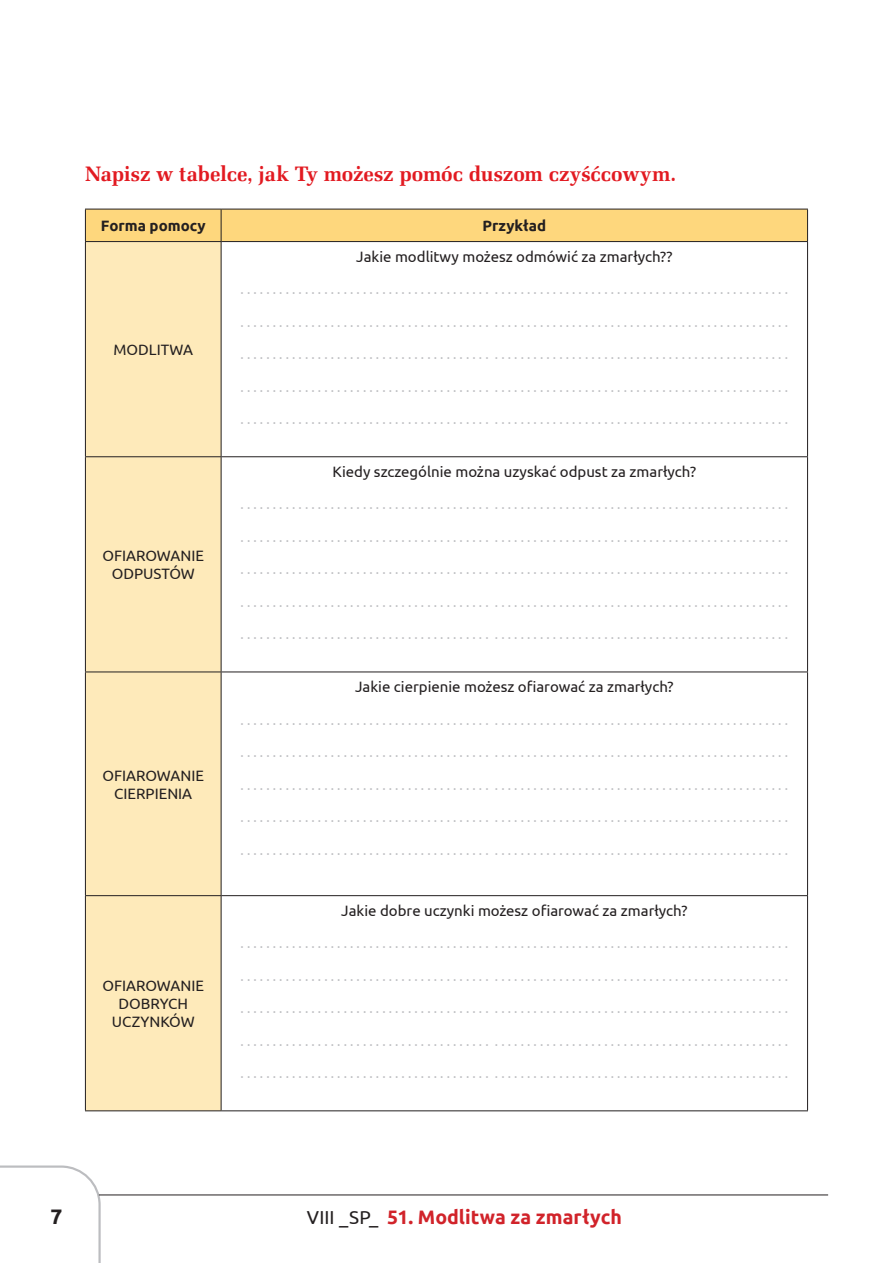
<style>
.page{position:relative;width:893px;height:1263px;background:#fff}
.page>*{position:absolute;margin:0;border:0;box-sizing:border-box;transform-origin:0 0}
.t1{font:700 21px "Zapf Ellipt EU";letter-spacing:-.005em;color:#e21a21}
.t2{font:700 21px "Ubuntu";color:#231f20}
.t3{font:700 19.5px "Ubuntu";color:#d1232a}
.t4{font:15px/18px "Ubuntu";color:#231f20;text-align:center}
.t5{font:700 15px "Ubuntu";color:#231f20}
.t6{font:13.5px "Ubuntu";color:#bcbdc0}
.s1{font-weight:400;font-size:18.75px;color:#231f20}
</style>
<div class="page">
<svg style="left:0;top:1165px;width:101px;height:98px"></svg>
<hr style="left:99px;top:1195px;width:729px;height:1px;background:#231f20">
<div style="left:86px;top:210px;width:721px;height:31px;background:#fed77d"></div>
<div style="left:86px;top:242px;width:135px;height:868px;background:#feeaba"></div>
<hr style="left:85px;top:209px;width:136px;height:1px;background:#231f20">
<hr style="left:85px;top:209px;width:1px;height:32px;background:#231f20">
<hr style="left:221px;top:209px;width:587px;height:1px;background:#231f20">
<hr style="left:221px;top:209px;width:1px;height:32px;background:#231f20">
<hr style="left:807px;top:209px;width:1px;height:32px;background:#231f20">
<hr style="left:85px;top:241px;width:136px;height:1px;background:#231f20">
<hr style="left:85px;top:242px;width:1px;height:214px;background:#231f20">
<hr style="left:221px;top:241px;width:587px;height:1px;background:#231f20">
<hr style="left:221px;top:242px;width:1px;height:214px;background:#231f20">
<hr style="left:807px;top:242px;width:1px;height:214px;background:#231f20">
<hr style="left:85px;top:456px;width:136px;height:1px;background:#231f20">
<hr style="left:85px;top:457px;width:1px;height:214px;background:#231f20">
<hr style="left:221px;top:456px;width:587px;height:1px;background:#231f20">
<hr style="left:221px;top:457px;width:1px;height:214px;background:#231f20">
<hr style="left:807px;top:457px;width:1px;height:214px;background:#231f20">
<hr style="left:85px;top:671px;width:136px;height:1px;background:#231f20">
<hr style="left:85px;top:672px;width:1px;height:223px;background:#231f20">
<hr style="left:221px;top:671px;width:587px;height:1px;background:#231f20">
<hr style="left:221px;top:672px;width:1px;height:223px;background:#231f20">
<hr style="left:807px;top:672px;width:1px;height:223px;background:#231f20">
<hr style="left:85px;top:895px;width:136px;height:1px;background:#231f20">
<hr style="left:85px;top:896px;width:1px;height:214px;background:#231f20">
<hr style="left:221px;top:895px;width:587px;height:1px;background:#231f20">
<hr style="left:221px;top:896px;width:1px;height:214px;background:#231f20">
<hr style="left:807px;top:896px;width:1px;height:214px;background:#231f20">
<hr style="left:85px;top:1110px;width:136px;height:1px;background:#231f20">
<hr style="left:221px;top:1110px;width:587px;height:1px;background:#231f20">
<h1 class="t1" style="left:85px;top:161px;width:593px">Napisz w tabelce, jak Ty możesz pomóc duszom czyśćcowym.</h1>
<p class="t5" style="left:101px;top:217px;width:106px">Forma pomocy</p>
<p class="t5" style="left:482px;top:217px;width:65px">Przykład</p>
<p class="t4" style="left:113px;top:340px;width:81px">MODLITWA</p>
<p class="t4" style="left:102px;top:546px;width:103px">OFIAROWANIE<br>ODPUSTÓW</p>
<p class="t4" style="left:102px;top:766px;width:103px">OFIAROWANIE<br>CIERPIENIA</p>
<p class="t4" style="left:102px;top:976px;width:103px">OFIAROWANIE<br>DOBRYCH<br>UCZYNKÓW</p>
<p class="t4" style="left:356px;top:247px;width:318px">Jakie modlitwy możesz odmówić za zmarłych??</p>
<p class="t6" style="left:241px;top:281px;width:549px">. . . . . . . . . . . . . . . . . . . . . . . . . . . . . . . . . . . . . . . . . . . . . . . . . . . . . . . . . . . . . . . . . . . . . . . . . . . . . . . . . . . . .</p>
<p class="t6" style="left:241px;top:314px;width:549px">. . . . . . . . . . . . . . . . . . . . . . . . . . . . . . . . . . . . . . . . . . . . . . . . . . . . . . . . . . . . . . . . . . . . . . . . . . . . . . . . . . . . .</p>
<p class="t6" style="left:241px;top:346px;width:549px">. . . . . . . . . . . . . . . . . . . . . . . . . . . . . . . . . . . . . . . . . . . . . . . . . . . . . . . . . . . . . . . . . . . . . . . . . . . . . . . . . . . . .</p>
<p class="t6" style="left:241px;top:379px;width:549px">. . . . . . . . . . . . . . . . . . . . . . . . . . . . . . . . . . . . . . . . . . . . . . . . . . . . . . . . . . . . . . . . . . . . . . . . . . . . . . . . . . . . .</p>
<p class="t6" style="left:241px;top:411px;width:549px">. . . . . . . . . . . . . . . . . . . . . . . . . . . . . . . . . . . . . . . . . . . . . . . . . . . . . . . . . . . . . . . . . . . . . . . . . . . . . . . . . . . . .</p>
<p class="t4" style="left:333px;top:462px;width:365px">Kiedy szczególnie można uzyskać odpust za zmarłych?</p>
<p class="t6" style="left:241px;top:496px;width:549px">. . . . . . . . . . . . . . . . . . . . . . . . . . . . . . . . . . . . . . . . . . . . . . . . . . . . . . . . . . . . . . . . . . . . . . . . . . . . . . . . . . . . .</p>
<p class="t6" style="left:241px;top:529px;width:549px">. . . . . . . . . . . . . . . . . . . . . . . . . . . . . . . . . . . . . . . . . . . . . . . . . . . . . . . . . . . . . . . . . . . . . . . . . . . . . . . . . . . . .</p>
<p class="t6" style="left:241px;top:561px;width:549px">. . . . . . . . . . . . . . . . . . . . . . . . . . . . . . . . . . . . . . . . . . . . . . . . . . . . . . . . . . . . . . . . . . . . . . . . . . . . . . . . . . . . .</p>
<p class="t6" style="left:241px;top:594px;width:549px">. . . . . . . . . . . . . . . . . . . . . . . . . . . . . . . . . . . . . . . . . . . . . . . . . . . . . . . . . . . . . . . . . . . . . . . . . . . . . . . . . . . . .</p>
<p class="t6" style="left:241px;top:626px;width:549px">. . . . . . . . . . . . . . . . . . . . . . . . . . . . . . . . . . . . . . . . . . . . . . . . . . . . . . . . . . . . . . . . . . . . . . . . . . . . . . . . . . . . .</p>
<p class="t4" style="left:355px;top:677px;width:320px">Jakie cierpienie możesz ofiarować za zmarłych?</p>
<p class="t6" style="left:241px;top:712px;width:549px">. . . . . . . . . . . . . . . . . . . . . . . . . . . . . . . . . . . . . . . . . . . . . . . . . . . . . . . . . . . . . . . . . . . . . . . . . . . . . . . . . . . . .</p>
<p class="t6" style="left:241px;top:744px;width:549px">. . . . . . . . . . . . . . . . . . . . . . . . . . . . . . . . . . . . . . . . . . . . . . . . . . . . . . . . . . . . . . . . . . . . . . . . . . . . . . . . . . . . .</p>
<p class="t6" style="left:241px;top:777px;width:549px">. . . . . . . . . . . . . . . . . . . . . . . . . . . . . . . . . . . . . . . . . . . . . . . . . . . . . . . . . . . . . . . . . . . . . . . . . . . . . . . . . . . . .</p>
<p class="t6" style="left:241px;top:809px;width:549px">. . . . . . . . . . . . . . . . . . . . . . . . . . . . . . . . . . . . . . . . . . . . . . . . . . . . . . . . . . . . . . . . . . . . . . . . . . . . . . . . . . . . .</p>
<p class="t6" style="left:241px;top:842px;width:549px">. . . . . . . . . . . . . . . . . . . . . . . . . . . . . . . . . . . . . . . . . . . . . . . . . . . . . . . . . . . . . . . . . . . . . . . . . . . . . . . . . . . . .</p>
<p class="t4" style="left:341px;top:901px;width:348px">Jakie dobre uczynki możesz ofiarować za zmarłych?</p>
<p class="t6" style="left:241px;top:935px;width:549px">. . . . . . . . . . . . . . . . . . . . . . . . . . . . . . . . . . . . . . . . . . . . . . . . . . . . . . . . . . . . . . . . . . . . . . . . . . . . . . . . . . . . .</p>
<p class="t6" style="left:241px;top:968px;width:549px">. . . . . . . . . . . . . . . . . . . . . . . . . . . . . . . . . . . . . . . . . . . . . . . . . . . . . . . . . . . . . . . . . . . . . . . . . . . . . . . . . . . . .</p>
<p class="t6" style="left:241px;top:1000px;width:549px">. . . . . . . . . . . . . . . . . . . . . . . . . . . . . . . . . . . . . . . . . . . . . . . . . . . . . . . . . . . . . . . . . . . . . . . . . . . . . . . . . . . . .</p>
<p class="t6" style="left:241px;top:1033px;width:549px">. . . . . . . . . . . . . . . . . . . . . . . . . . . . . . . . . . . . . . . . . . . . . . . . . . . . . . . . . . . . . . . . . . . . . . . . . . . . . . . . . . . . .</p>
<p class="t6" style="left:241px;top:1065px;width:549px">. . . . . . . . . . . . . . . . . . . . . . . . . . . . . . . . . . . . . . . . . . . . . . . . . . . . . . . . . . . . . . . . . . . . . . . . . . . . . . . . . . . . .</p>
<h1 class="t2" style="left:50px;top:1204px;width:13px">7</h1>
<h2 class="t3" style="left:307px;top:1205px;width:317px"><span class="s1">VIII _SP_</span> 51. Modlitwa za zmarłych</h2>
</div>
